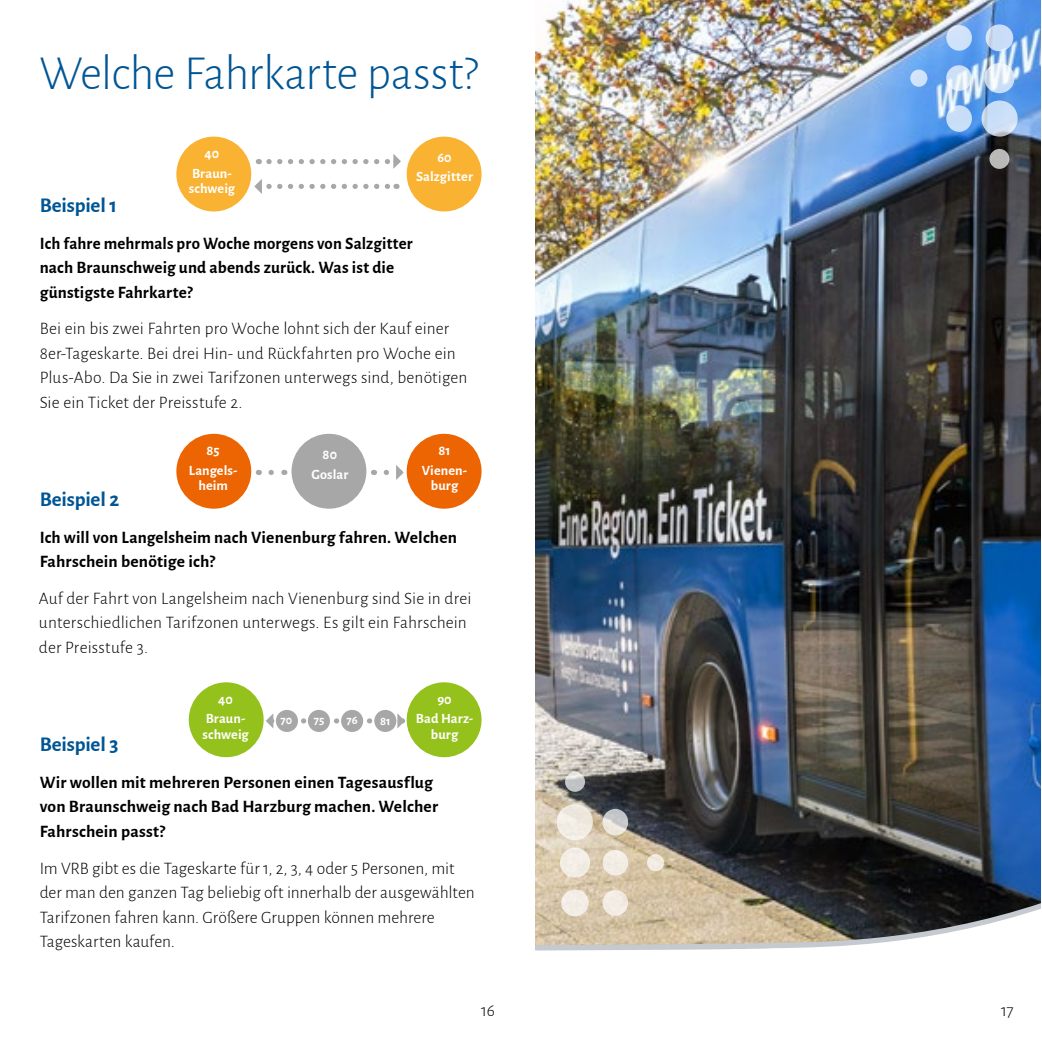
<style>
.page{position:relative;width:1042px;height:1042px;background:#fff}
.page>*{position:absolute;margin:0;border:0;box-sizing:border-box;transform-origin:0 0}
.t1{font:300 49px "Alegreya Sans";letter-spacing:-.01em;color:#005594}
.t2{font:700 21px "Alegreya Sans";letter-spacing:-.01em;color:#005594}
.t3{font:300 17.5px/24.5px "Alegreya Sans";letter-spacing:.005em;color:#000}
.t4{font:700 17.5px/24.5px "Alegreya Sans";letter-spacing:.01em;color:#000}
.t5{font:700 17.5px/24.5px "Alegreya Sans";letter-spacing:.01em;color:#000;scale:.96 1}
.t6{font:700 14.17px/19.6px "Alegreya Sans";letter-spacing:.005em;color:#fff;text-align:center}
.t7{font:700 12.25px "Alegreya Sans";color:#fff}
</style>
<div class="page">
<img style="left:536px;top:0;width:504px;height:889px">
<svg style="left:536px;top:889px;width:504px;height:62px"></svg>
<div style="left:557px;top:804px;width:36px;height:36px;background:#f0ebe3;border-radius:50%"></div>
<div style="left:560px;top:847px;width:30px;height:30px;background:#f3eee5;border-radius:50%"></div>
<div style="left:561px;top:889px;width:28px;height:27px;background:#f2ede6;border-radius:50%"></div>
<div style="left:647px;top:854px;width:17px;height:17px;background:#f1ebe2;border-radius:50%"></div>
<svg style="left:565px;top:772px;width:20px;height:20px"></svg>
<svg style="left:602px;top:809px;width:26px;height:26px"></svg>
<div style="left:602px;top:850px;width:26px;height:25px;background:#f2ede5;border-radius:50%"></div>
<div style="left:602px;top:890px;width:26px;height:26px;background:#f2ede4;border-radius:50%"></div>
<svg style="left:981px;top:100px;width:36px;height:37px"></svg>
<svg style="left:984px;top:63px;width:30px;height:30px"></svg>
<svg style="left:985px;top:24px;width:28px;height:27px"></svg>
<div style="left:910px;top:70px;width:17px;height:17px;background:#d0e3fb;border-radius:50%"></div>
<div style="left:989px;top:149px;width:20px;height:20px;background:linear-gradient(to right,#aeaead,#bdbcbb);border-radius:50%"></div>
<svg style="left:946px;top:105px;width:26px;height:27px"></svg>
<svg style="left:946px;top:65px;width:26px;height:26px"></svg>
<svg style="left:946px;top:25px;width:26px;height:26px"></svg>
<svg style="left:269px;top:184px;width:128px;height:5px"></svg>
<div style="left:176px;top:137px;width:75px;height:74px;background:#f9b232;border-radius:50%"></div>
<div style="left:407px;top:137px;width:74px;height:74px;background:#f9b232;border-radius:50%"></div>
<svg style="left:269px;top:154px;width:132px;height:15px"></svg>
<svg style="left:254px;top:179px;width:8px;height:15px"></svg>
<svg style="left:271px;top:470px;width:3px;height:5px"></svg>
<div style="left:176px;top:434px;width:75px;height:75px;background:#ec6502;border-radius:50%"></div>
<div style="left:291px;top:434px;width:75px;height:75px;background:#a7a7a8;border-radius:50%"></div>
<div style="left:407px;top:434px;width:74px;height:75px;background:#ec6502;border-radius:50%"></div>
<svg style="left:386px;top:465px;width:18px;height:15px"></svg>
<div style="left:189px;top:682px;width:75px;height:75px;background:#94c11c;border-radius:50%"></div>
<div style="left:276px;top:710px;width:22px;height:22px;background:#a7a7a8;border-radius:50%"></div>
<div style="left:308px;top:710px;width:22px;height:22px;background:#a7a7a8;border-radius:50%"></div>
<div style="left:341px;top:710px;width:22px;height:22px;background:#a7a7a8;border-radius:50%"></div>
<div style="left:374px;top:710px;width:22px;height:22px;background:#a7a7a8;border-radius:50%"></div>
<div style="left:407px;top:682px;width:74px;height:75px;background:#94c11c;border-radius:50%"></div>
<svg style="left:295px;top:713px;width:113px;height:15px"></svg>
<svg style="left:266px;top:714px;width:7px;height:14px"></svg>
<h1 class="t1" style="left:39px;top:41px;width:440px">Welche Fahrkarte passt?</h1>
<p class="t2" style="left:40px;top:190px;width:79px">Beispiel 1</p>
<p class="t6" style="left:192px;top:143px;width:41px">40<br>Braun-</p>
<p class="t6" style="left:189px;top:178px;width:48px">schweig</p>
<p class="t6" style="left:416px;top:146px;width:58px">60<br>Salzgitter</p>
<p class="t5" style="left:40px;top:229px;width:390px">Ich fahre mehrmals pro Woche morgens von Salzgitter nach Braunschweig und abends zurück. Was ist die günstigste Fahrkarte?</p>
<p class="t3" style="left:40px;top:316px;width:429px">Bei ein bis zwei Fahrten pro Woche lohnt sich der Kauf einer 8er-Tageskarte. Bei drei Hin- und Rückfahrten pro Woche ein Plus-Abo. Da Sie in zwei Tarifzonen unterwegs sind, benötigen Sie ein Ticket der Preisstufe 2.</p>
<p class="t2" style="left:40px;top:484px;width:81px">Beispiel 2</p>
<p class="t6" style="left:189px;top:440px;width:50px">85<br>Langels-</p>
<p class="t6" style="left:198px;top:475px;width:31px">heim</p>
<p class="t6" style="left:311px;top:443px;width:38px">80<br>Goslar</p>
<p class="t6" style="left:422px;top:440px;width:47px">81<br>Vienen-</p>
<p class="t6" style="left:431px;top:475px;width:29px">burg</p>
<p class="t4" style="left:40px;top:523px;width:419px">Ich will von Langelsheim nach Vienenburg fahren. Welchen<br>Fahrschein benötige ich?</p>
<p class="t3" style="left:39px;top:585px;width:434px">Auf der Fahrt von Langelsheim nach Vienenburg sind Sie in drei unterschiedlichen Tarifzonen unterwegs. Es gilt ein Fahrschein der Preisstufe 3.</p>
<p class="t2" style="left:40px;top:729px;width:80px">Beispiel 3</p>
<p class="t6" style="left:206px;top:688px;width:41px">40<br>Braun-</p>
<p class="t6" style="left:202px;top:723px;width:48px">schweig</p>
<p class="t7" style="left:281px;top:711px;width:13px">70</p>
<p class="t7" style="left:314px;top:711px;width:12px">75</p>
<p class="t7" style="left:346px;top:711px;width:13px">76</p>
<p class="t7" style="left:380px;top:712px;width:12px">81</p>
<p class="t6" style="left:416px;top:688px;width:59px">90<br>Bad Harz-</p>
<p class="t6" style="left:431px;top:723px;width:29px">burg</p>
<p class="t4" style="left:40px;top:768px;width:400px">Wir wollen mit mehreren Personen einen Tagesausflug von Braunschweig nach Bad Harzburg machen. Welcher<br>Fahrschein passt?</p>
<p class="t3" style="left:40px;top:855px;width:437px">Im VRB gibt es die Tageskarte für 1, 2, 3, 4 oder 5 Personen, mit der man den ganzen Tag beliebig oft innerhalb der ausgewählten Tarifzonen fahren kann. Größere Gruppen können mehrere Tageskarten kaufen.</p>
<p class="t3" style="left:481px;top:997px;width:15px">16</p>
<p class="t3" style="left:1001px;top:997px;width:14px">17</p>
</div>
